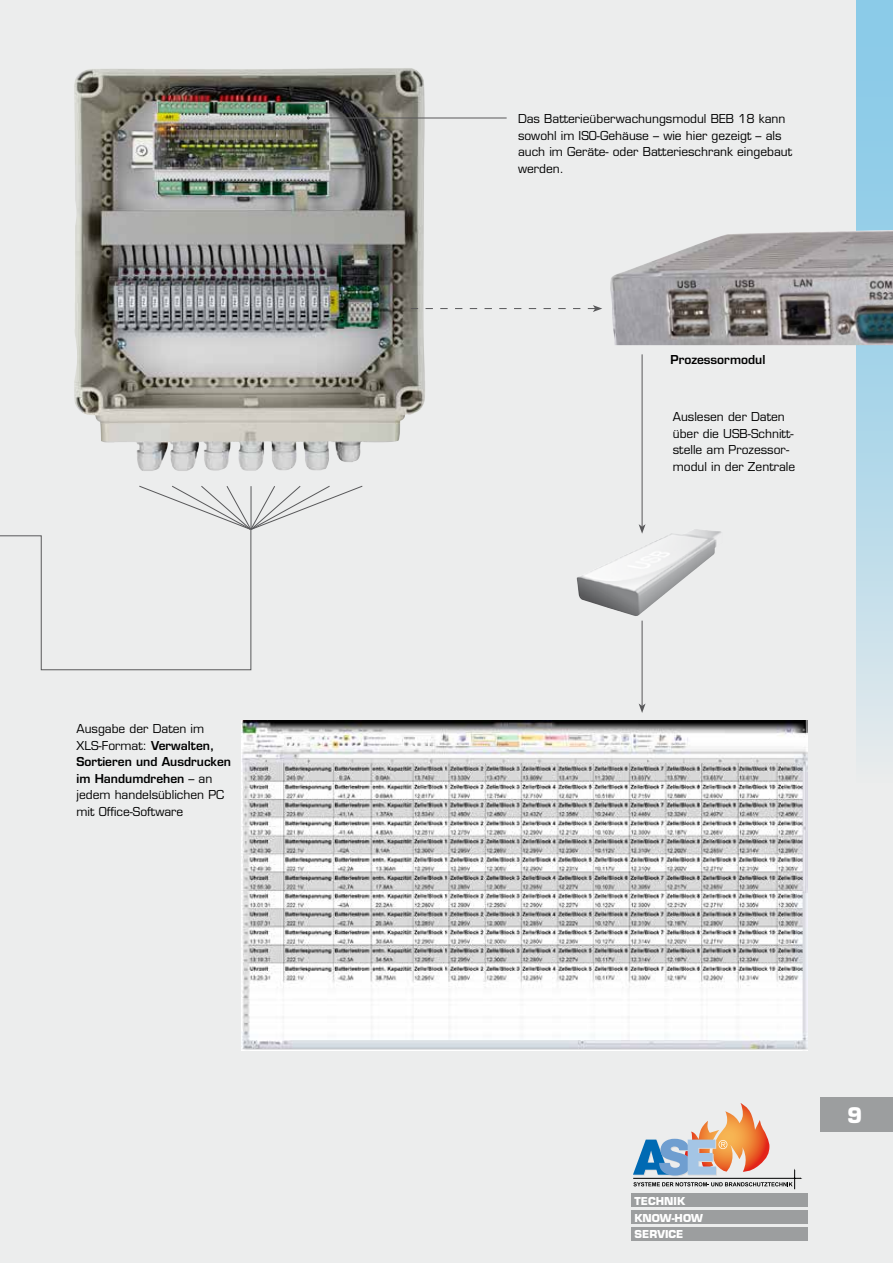
<style>
.page{position:relative;width:893px;height:1263px;background:#eceded}
.page>*{position:absolute;margin:0;border:0;box-sizing:border-box;transform-origin:0 0}
.t1{font:700 21px "Eurostile";color:#fff}
.t2{font:12px/16.5px "Eurostile";color:#000}
.t3{font:600 12px "Eurostile";color:#000}
.t4{font:700 10.65px/16.8px "Eurostile";color:#fff}
.s1{font-weight:600}
</style>
<div class="page">
<img style="left:241px;top:720px;width:567px;height:330px">
<img style="left:74px;top:68px;width:353px;height:403px">
<img style="left:577px;top:529px;width:144px;height:87px">
<hr style="left:308px;top:118px;width:199px;height:1px;background:#58585a">
<svg style="left:411px;top:305px;width:191px;height:7px"></svg>
<svg style="left:0;top:485px;width:363px;height:185px"></svg>
<hr style="left:251px;top:486px;width:1px;height:43px;background:#58585a">
<hr style="left:642px;top:354px;width:1px;height:173px;background:#58585a">
<svg style="left:639px;top:524px;width:7px;height:10px"></svg>
<hr style="left:642px;top:621px;width:1px;height:85px;background:#58585a">
<svg style="left:639px;top:703px;width:7px;height:10px"></svg>
<svg style="left:633px;top:1103px;width:169px;height:86px"></svg>
<div style="left:632px;top:1194px;width:176px;height:13px;background:#9c9e9f"></div>
<div style="left:632px;top:1211px;width:176px;height:13px;background:#9c9e9f"></div>
<div style="left:632px;top:1227px;width:176px;height:14px;background:#9c9e9f"></div>
<svg style="left:856px;top:0;width:37px;height:740px;background:#add6e9"></svg>
<img style="left:610px;top:230px;width:283px;height:115px">
<div style="left:821px;top:1097px;width:72px;height:34px;background:#9c9e9f"></div>
<p class="t2" style="left:77px;top:720px;width:156px">Ausgabe der Daten im<br>XLS-Format: <span class="s1">Verwalten,<br>Sortieren und Ausdrucken im Handumdrehen</span> – an jedem handelsüblichen PC mit Office-Software</p>
<p class="t2" style="left:518px;top:111px;width:276px">Das Batterieüberwachungsmodul BEB 18 kann sowohl im ISO-Gehäuse – wie hier gezeigt – als auch im Geräte- oder Batterieschrank eingebaut werden.</p>
<p class="t3" style="left:670px;top:352px;width:96px">Prozessormodul</p>
<p class="t2" style="left:673px;top:409px;width:124px">Auslesen der Daten über die USB-Schnitt&shy;stelle am Prozessor&shy;modul in der Zentrale</p>
<p class="t4" style="left:634px;top:1192px;width:70px">TECHNIK<br>KNOW-HOW<br>SERVICE</p>
<h1 class="t1" style="left:841px;top:1102px;width:17px">9</h1>
<h1 class="t1" style="left:847px;top:1102px;width:17px">9</h1>
</div>
